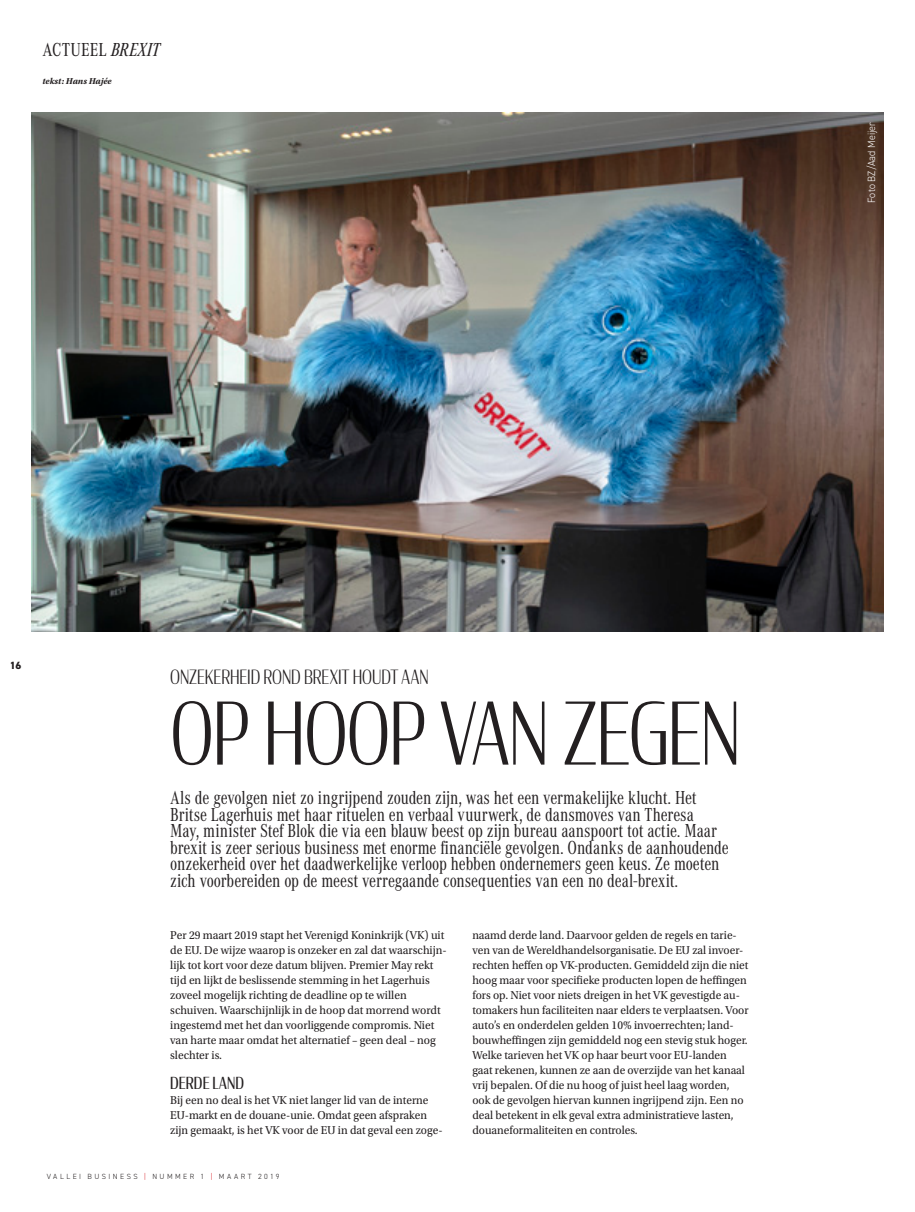
<style>
.page{position:relative;width:915px;height:1212px;background:#fff}
.page>*{position:absolute;margin:0;border:0;box-sizing:border-box;transform-origin:0 0}
.hoofdkop{font:300 85.5px "Condor Cond";letter-spacing:-.015em;color:#231f20;scale:.95 1}
.intro_corperate{font:19.5px/16.5px "Corporate A Cond Pro";letter-spacing:-.01em;color:#231f20;scale:.95 1}
.bijkop{font:300 19.5px "Condor Cond";letter-spacing:-.005em;color:#231f20;scale:.95 1}
.intro_corperate-2{font:19.5px "Corporate A Cond Pro";letter-spacing:-.01em;color:#231f20}
.Tussenkop{font:16.5px "Condor Cond";letter-spacing:.005em;color:#231f20;scale:.96 1}
.platte_tekst{font:12px/15px "Utopia Std";color:#231f20;scale:.95 1}
.platte_tekst-2{font:12px/15px "Utopia Std";color:#231f20;scale:.96 1}
.fotbijschrift_dinn{font:300 10.5px "DIN2014";letter-spacing:.015em;color:#fff;scale:.95 1}
.t1{font:800 10.5px "DIN2014";color:#231f20}
.platte_tekst-3{font:italic 700 9px "Utopia Std";color:#231f20}
.t2{font:300 7.5px "DIN2014";letter-spacing:.325em;color:#231f20}
.s1{font-style:italic}
.s2{color:#d81c23}
</style>
<div class="page">
<img style="left:32px;top:112px;width:850px;height:520px">
<p class="intro_corperate-2" style="left:43px;top:36px;width:118px">ACTUEEL <span class="s1">BREXIT</span></p>
<p class="platte_tekst-3" style="left:43px;top:76px;width:71px">tekst: Hans Hajée</p>
<p class="fotbijschrift_dinn" style="left:865px;top:203px;width:87px;rotate:-90deg">Foto BZ/Aad Meijer</p>
<p class="t1" style="left:10px;top:658px;width:13px">16</p>
<p class="bijkop" style="left:170px;top:665px;width:273px">ONZEKERHEID ROND BREXIT HOUDT AAN</p>
<p class="hoofdkop" style="left:170px;top:681px;width:602px">OP HOOP VAN ZEGEN</p>
<p class="intro_corperate" style="left:170px;top:789px;width:589px">Als de gevolgen niet zo ingrijpend zouden zijn, was het een vermakelijke klucht. Het Britse Lagerhuis met haar rituelen en verbaal vuurwerk, de dansmoves van Theresa<br>May, minister Stef Blok die via een blauw beest op zijn bureau aanspoort tot actie. Maar brexit is zeer serious business met enorme financiële gevolgen. Ondanks de aanhoudende onzekerheid over het daadwerkelijke verloop hebben ondernemers geen keus. Ze moeten zich voorbereiden op de meest verregaande consequenties van een no deal-brexit.</p>
<p class="platte_tekst-2" style="left:170px;top:928px;width:289px">Per 29 maart 2019 stapt het Verenigd Koninkrijk (VK) uit de EU. De wijze waarop is onzeker en zal dat waarschijn&shy;lijk tot kort voor deze datum blijven. Premier May rekt tijd en lijkt de beslissende stemming in het Lagerhuis zoveel mogelijk richting de deadline op te willen schuiven. Waarschijnlijk in de hoop dat morrend wordt ingestemd met het dan voorliggende compromis. Niet van harte maar omdat het alternatief – geen deal – nog slechter is.</p>
<p class="Tussenkop" style="left:170px;top:1073px;width:78px">DERDE LAND</p>
<p class="platte_tekst" style="left:170px;top:1093px;width:288px">Bij een no deal is het VK niet langer lid van de interne<br>EU-markt en de douane-unie. Omdat geen afspraken zijn gemaakt, is het VK voor de EU in dat geval een zoge-</p>
<p class="t2" style="left:47px;top:1172px;width:234px">VALLEI BUSINESS <span class="s2">|</span> NUMMER 1 <span class="s2">|</span> MAART 2019</p>
<p class="platte_tekst" style="left:472px;top:928px;width:292px">naamd derde land. Daarvoor gelden de regels en tarie&shy;ven van de Wereldhandelsorganisatie. De EU zal invoer&shy;rechten heffen op VK-producten. Gemiddeld zijn die niet hoog maar voor specifieke producten lopen de heffingen fors op. Niet voor niets dreigen in het VK gevestigde au&shy;tomakers hun faciliteiten naar elders te verplaatsen. Voor auto’s en onderdelen gelden 10% invoerrechten; land&shy;bouwheffingen zijn gemiddeld nog een stevig stuk hoger.<br>Welke tarieven het VK op haar beurt voor EU-landen gaat rekenen, kunnen ze aan de overzijde van het kanaal vrij bepalen. Of die nu hoog of juist heel laag worden, ook de gevolgen hiervan kunnen ingrijpend zijn. Een no deal betekent in elk geval extra administratieve lasten, douaneformaliteiten en controles.</p>
</div>
